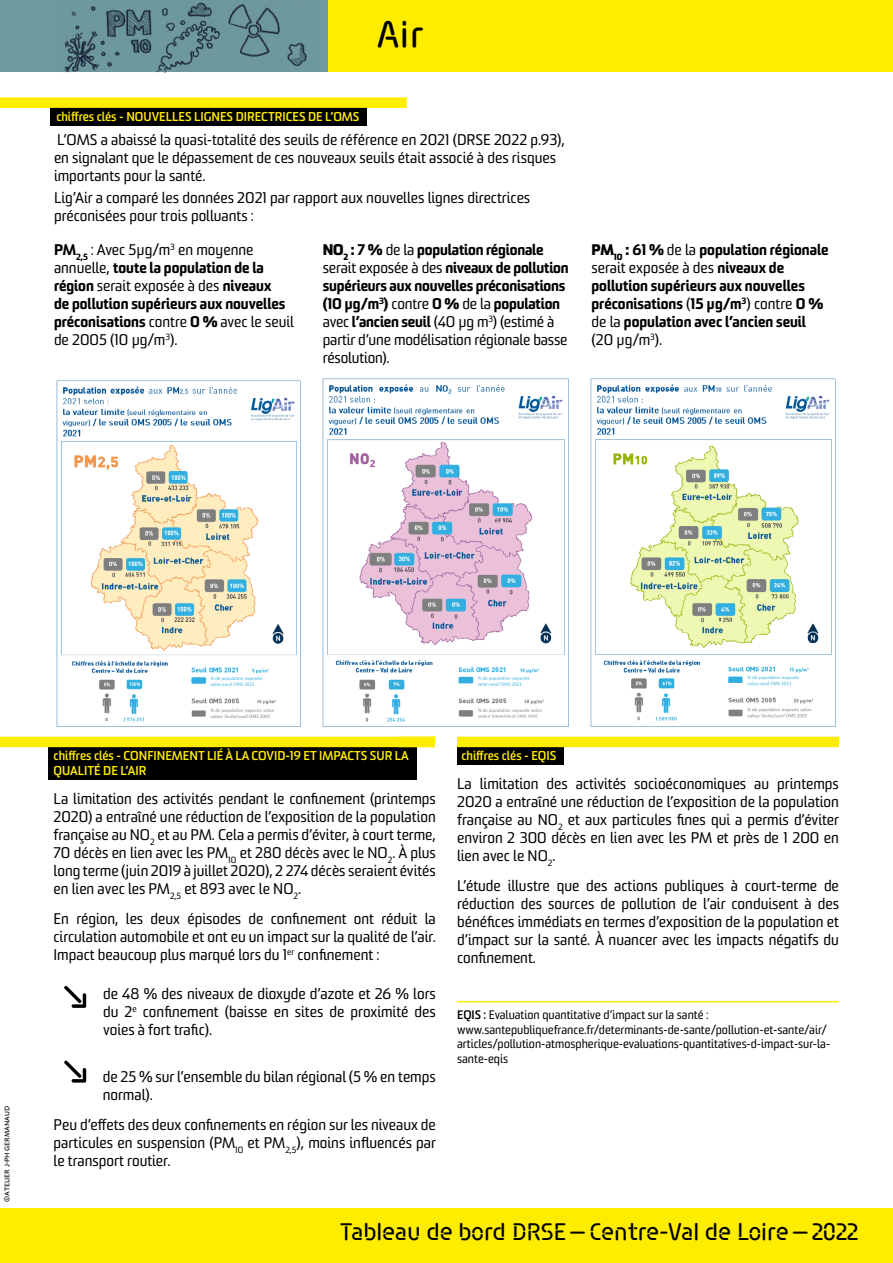
<style>
.page{position:relative;width:893px;height:1263px;background:#fff}
.page>*{position:absolute;margin:0;border:0;box-sizing:border-box;transform-origin:0 0}
.t1{font:39px "Siruca";color:#000}
.t2{font:25.5px "Siruca";letter-spacing:-.02em;color:#000}
.t3{font:15px/18px "Sommet";color:#000;text-align:justify}
.t4{font:900 15px/18px "Sommet";color:#000}
.t5{font:700 12.45px/15px "Sommet";color:#ffed00}
.t6{font:12px/14.4px "Sommet";color:#000}
.t7{font:500 6.75px "Macho";color:#000}
.s1{font-weight:400}
.s2{font-weight:800}
.s3{font-weight:700}
</style>
<div class="page">
<div style="left:0;top:1209px;width:893px;height:54px;background:#ffed00"></div>
<div style="left:327px;top:0;width:566px;height:72px;background:#ffed00"></div>
<div style="left:0;top:0;width:327px;height:72px;background:#6f9aa0"></div>
<img style="left:64px;top:2px;width:243px;height:70px">
<div style="left:51px;top:107px;width:316px;height:18px;background:#000"></div>
<div style="left:0;top:97px;width:407px;height:11px;background:#ffed00"></div>
<img style="left:322px;top:378px;width:247px;height:349px">
<img style="left:56px;top:380px;width:245px;height:347px">
<img style="left:590px;top:378px;width:246px;height:349px">
<div style="left:48px;top:746px;width:368px;height:33px;background:#000"></div>
<div style="left:0;top:737px;width:436px;height:10px;background:#ffed00"></div>
<div style="left:456px;top:746px;width:108px;height:18px;background:#000"></div>
<div style="left:398px;top:737px;width:441px;height:10px;background:#ffed00"></div>
<hr style="left:457px;top:1001px;width:382px;height:1px;background:#ffed00">
<div style="left:436px;top:730px;width:21px;height:54px;background:#fff"></div>
<h1 class="t1" style="left:376px;top:13px;width:49px">Air</h1>
<p class="t5" style="left:56px;top:109px;width:305px">chiffres clés - NOUVELLES LIGNES DIRECTRICES DE L’OMS</p>
<p class="t3" style="left:54px;top:131px;width:512px;text-align:left">L’OMS a abaissé la quasi-totalité des seuils de référence en 2021 (DRSE 2022 p.93), en signalant que le dépassement de ces nouveaux seuils était associé à des risques importants pour la santé.</p>
<p class="t3" style="left:54px;top:189px;width:478px">Lig’Air a comparé les données 2021 par rapport aux nouvelles lignes directrices préconisées pour trois polluants :</p>
<p class="t4" style="left:54px;top:241px;width:241px">PM<sub>2,5</sub> <span class="s1">: Avec 5µg/m</span><sup>3</sup> <span class="s1">en moyenne annuelle,</span> toute la population de la région <span class="s1">serait exposée à des</span> niveaux<br>de pollution supérieurs aux nouvelles préconisations <span class="s1">contre</span> 0 % <span class="s1">avec le seuil de 2005 (10 µg/m</span><sup>3</sup><span class="s1">).</span></p>
<p class="t4" style="left:323px;top:241px;width:247px"><span class="s2">NO</span><sub>2</sub> <span class="s2">:</span> 7 % <span class="s1">de la</span> population régionale <span class="s1">serait exposée à des</span> niveaux de pollution supérieurs aux nouvelles préconisations (10 µg/m<sup>3</sup>) <span class="s1">contre</span> 0 % <span class="s1">de la</span> population <span class="s1">avec</span> l’ancien seuil <span class="s1">(40 µg m</span><sup>3</sup><span class="s1">) (estimé à partir d’une modélisation régionale basse résolution).</span></p>
<p class="t4" style="left:591px;top:241px;width:239px"><span class="s2">PM</span><sub>10</sub> <span class="s2">:</span> 61 % <span class="s1">de la</span> population régionale <span class="s1">serait exposée à des</span> niveaux de pollution supérieurs aux nouvelles préconisations <span class="s1">(</span>15 µg/m<sup>3</sup><span class="s1">) contre</span> 0 % <span class="s1">de la</span> population avec l’ancien seuil <span class="s1">(20 µg/m</span><sup>3</sup><span class="s1">).</span></p>
<p class="t7" style="left:1px;top:1202px;width:97px;rotate:-90deg">©ATELIER J-PH GERMANAUD</p>
<p class="t5" style="left:54px;top:748px;width:357px">chiffres clés - CONFINEMENT LIÉ À LA COVID-19 ET IMPACTS SUR LA<br>QUALITÉ DE L’AIR</p>
<p class="t3" style="left:54px;top:790px;width:384px">La limitation des activités pendant le confinement (printemps 2020) a entraîné une réduction de l’exposition de la population française au NO<sub>2</sub> et au PM. Cela a permis d’éviter, à court terme, 70 décès en lien avec les PM<sub>10</sub> et 280 décès avec le NO<sub>2</sub>. À plus long terme (juin 2019 à juillet 2020), 2 274 décès seraient évités en lien avec les PM<sub>2,5</sub> et 893 avec le NO<sub>2</sub>.</p>
<p class="t3" style="left:54px;top:910px;width:384px">En région, les deux épisodes de confinement ont réduit la circulation automobile et ont eu un impact sur la qualité de l’air.<br>Impact beaucoup plus marqué lors du 1<sup>er</sup> confinement :</p>
<p class="t3" style="left:103px;top:984px;width:334px">de 48 % des niveaux de dioxyde d’azote et 26 % lors du 2<sup>e</sup> confinement (baisse en sites de proximité des voies à fort trafic).</p>
<p class="t3" style="left:103px;top:1067px;width:334px">de 25 % sur l’ensemble du bilan régional (5 % en temps normal).</p>
<p class="t3" style="left:54px;top:1115px;width:384px">Peu d’effets des deux confinements en région sur les niveaux de particules en suspension (PM<sub>10</sub> et PM<sub>2,5</sub>), moins influencés par le transport routier.</p>
<p class="t5" style="left:461px;top:748px;width:96px">chiffres clés - EQIS</p>
<p class="t3" style="left:457px;top:775px;width:384px">La limitation des activités socioéconomiques au printemps 2020 a entraîné une réduction de l’exposition de la population française au NO<sub>2</sub> et aux particules fines qui a permis d’éviter environ 2 300 décès en lien avec les PM et près de 1 200 en lien avec le NO<sub>2</sub>.</p>
<p class="t3" style="left:457px;top:877px;width:383px">L’étude illustre que des actions publiques à court-terme de réduction des sources de pollution de l’air conduisent à des bénéfices immédiats en termes d’exposition de la population et d’impact sur la santé. À nuancer avec les impacts négatifs du confinement.</p>
<p class="t6" style="left:457px;top:1008px;width:375px"><span class="s3">EQIS :</span> Evaluation quantitative d’impact sur la santé : www.santepubliquefrance.fr/determinants-de-sante/pollution-et-sante/air/ articles/pollution-atmospherique-evaluations-quantitatives-d-impact-sur-la&shy;sante-eqis</p>
<h2 class="t2" style="left:340px;top:1218px;width:520px">Tableau de bord DRSE — Centre-Val de Loire — 2022</h2>
</div>
